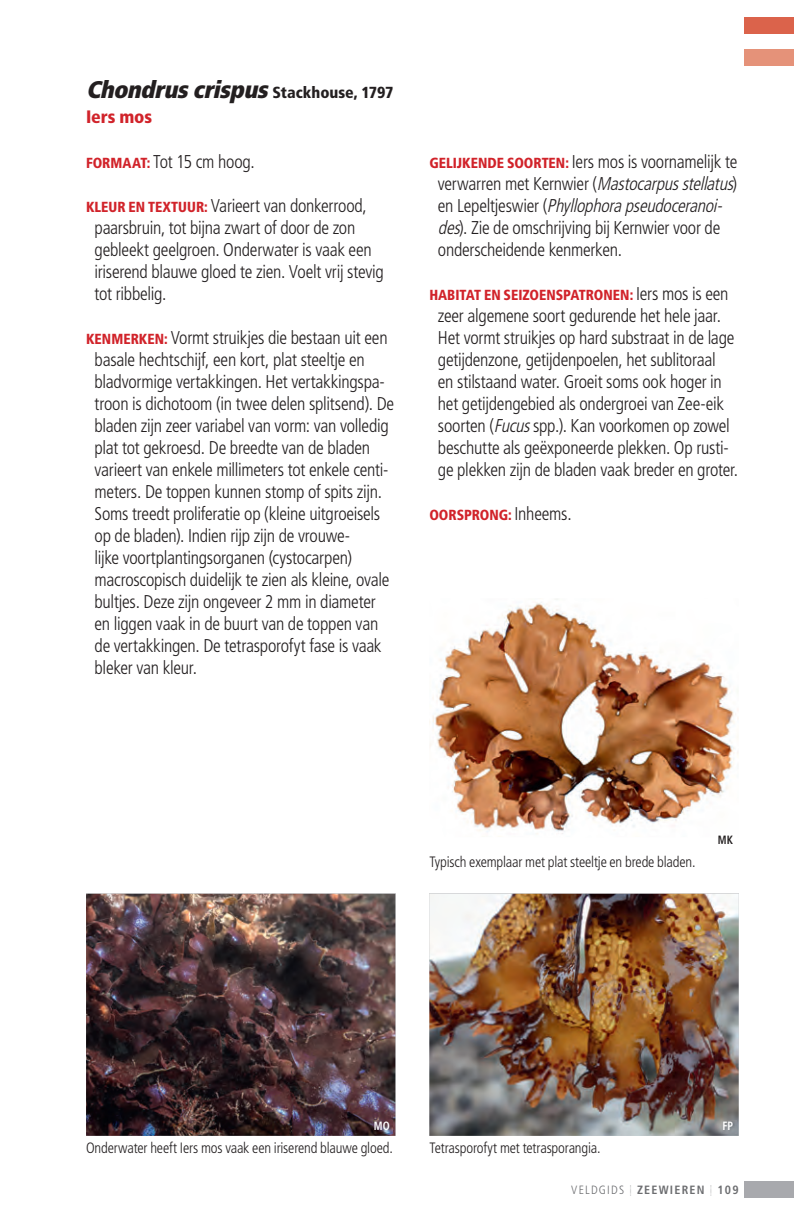
<style>
.page{position:relative;width:794px;height:1221px;background:#fff}
.page>*{position:absolute;margin:0;border:0;box-sizing:border-box;transform-origin:0 0}
.t1{font:italic 900 condensed 24px "Frutiger LT Std";color:#231f20}
.t2{font:300 condensed 18.4px/22px "Frutiger LT Std";letter-spacing:-.015em;color:#231f20}
.t3{font:900 condensed 18px "Frutiger LT Std";letter-spacing:-.01em;color:#d1232a}
.t4{font:300 condensed 15px "Frutiger LT Std";letter-spacing:-.01em;color:#231f20}
.t5{font:900 condensed 14.6px "Frutiger LT Std";letter-spacing:-.005em;color:#d1232a;scale:.96 1}
.t6{font:700 condensed 12px "Frutiger LT Std";letter-spacing:.1em;color:#6c6d70}
.t7{font:700 condensed 12px "Frutiger LT Std";color:#fff;scale:.9 1}
.t8{font:700 condensed 12px "Frutiger LT Std";color:#231f20;scale:.9 1}
.s1{font-style:normal;font-size:16px}
.s2{font-weight:900;font-size:14.6px;color:#d1232a}
.s3{font-style:italic}
.s4{font-weight:300;font-size:18.4px;color:#231f20}
.s5{font-weight:300}
.s6{font-family:"Dotline";font-weight:400;font-stretch:normal}
</style>
<div class="page">
<div style="left:744px;top:1181px;width:49px;height:16px;background:#a8a9ad"></div>
<img style="left:429px;top:894px;width:309px;height:242px">
<img style="left:86px;top:894px;width:309px;height:242px">
<img style="left:373px;top:1120px;width:19px;height:13px">
<img style="left:721px;top:1120px;width:14px;height:13px">
<img style="left:429px;top:599px;width:309px;height:235px">
<div style="left:744px;top:18px;width:49px;height:16px;background:#db634b"></div>
<div style="left:744px;top:50px;width:49px;height:16px;background:#e59279"></div>
<h1 class="t1" style="left:86px;top:75px;width:309px">Chondruscrispus<span class="s1">St a c k h o u s e , 17 97</span></h1>
<p class="t3" style="left:86px;top:106px;width:68px">Iers mos</p>
<p class="t2" style="left:86px;top:151px;width:170px"><span class="s2">FORMAAT:</span> Tot 15 cm hoog.</p>
<p class="t2" style="left:94px;top:195px;width:291px;text-indent:-9px"><span class="s2">KLEUR EN TEXTUUR:</span> Varieert van donkerrood, paarsbruin, tot bijna zwart of door de zon gebleekt geelgroen. Onderwater is vaak een iriserend blauwe gloed te zien. Voelt vrij stevig tot ribbelig.</p>
<p class="t2" style="left:94px;top:327px;width:301px;text-indent:-9px"><span class="s2">KENMERKEN:</span> Vormt struikjes die bestaan uit een basale hechtschijf, een kort, plat steeltje en bladvormige vertakkingen. Het vertakkingspa&shy;troon is dichotoom (in twee delen splitsend). De bladen zijn zeer variabel van vorm: van volledig plat tot gekroesd. De breedte van de bladen varieert van enkele millimeters tot enkele centi&shy;meters. De toppen kunnen stomp of spits zijn.<br>Soms treedt proliferatie op (kleine uitgroeisels op de bladen). Indien rijp zijn de vrouwe-<br>lijke voortplantingsorganen (cystocarpen) macroscopisch duidelijk te zien als kleine, ovale bultjes. Deze zijn ongeveer 2 mm in diameter en liggen vaak in de buurt van de toppen van de vertakkingen. De tetrasporofyt fase is vaak bleker van kleur.</p>
<p class="t2" style="left:437px;top:151px;width:301px;text-indent:-9px"><span class="s2">GELIJKENDE SOORTEN:</span> Iers mos is voornamelijk te v e r w a r r e n m e t Ke r n w i e r ( <span class="s3">Mastocarpusstellatus</span>) e n L e p e l tj e s w i e r ( <span class="s3">Phyllophorapseudoceranoi&shy;des</span>). Zie de omschrijving bij Kernwier voor de onderscheidende kenmerken.</p>
<p class="t5" style="left:429px;top:286px;width:313px">HABITAT EN SEIZOENSPATRONEN: <span class="s4">Iers mos is een</span></p>
<p class="t2" style="left:437px;top:305px;width:302px">zeer algemene soort gedurende het hele jaar.<br>Het vormt struikjes op hard substraat in de lage getijdenzone, getijdenpoelen, het sublitoraal<br>en stilstaand water. Groeit soms ook hoger in het getijdengebied als ondergroei van Zee-eik soorten (<span class="s3">Fucus</span>spp.). Kan voorkomen op zowel beschutte als geëxponeerde plekken. Op rusti&shy;ge plekken zijn de bladen vaak breder en groter.</p>
<p class="t5" style="left:429px;top:506px;width:150px">OORSPRONG: <span class="s4">Inheems.</span></p>
<p class="t4" style="left:429px;top:853px;width:267px">Typisch exemplaar met plat steeltje en brede bladen.</p>
<p class="t8" style="left:717px;top:833px;width:18px">MK</p>
<p class="t7" style="left:373px;top:1119px;width:19px">MO</p>
<p class="t7" style="left:722px;top:1119px;width:13px">FP</p>
<p class="t4" style="left:86px;top:1139px;width:308px">Onderwater heeft Iers mos vaak een iriserend blauwe gloed.</p>
<p class="t4" style="left:429px;top:1139px;width:172px">Tetrasporofyt met tetrasporangia.</p>
<p class="t6" style="left:571px;top:1182px;width:169px"><span class="s5">VELDGIDS</span> <span class="s6">|</span> ZEEWIEREN <span class="s6">|</span> 109</p>
</div>
